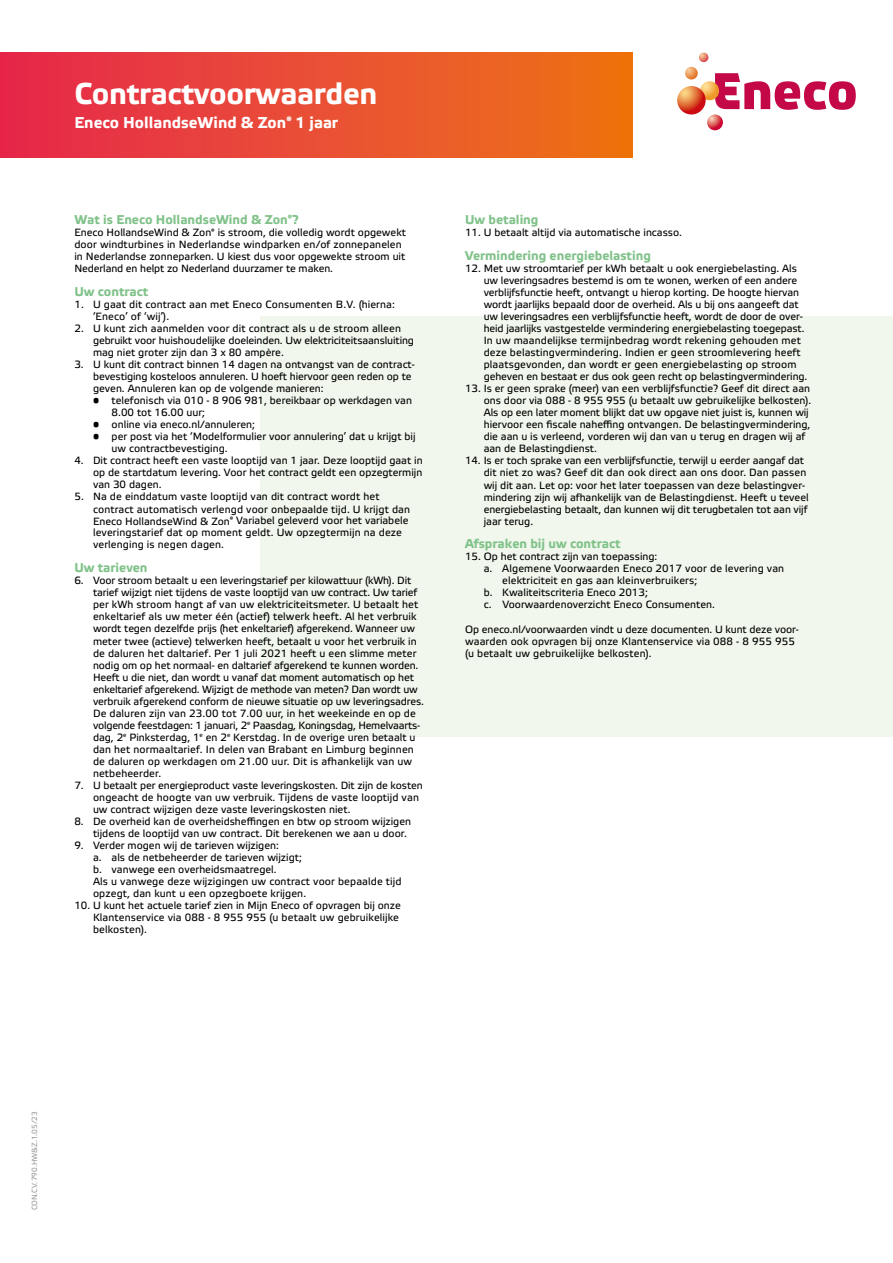
<style>
.page{position:relative;width:893px;height:1263px;background:#fff}
.page>*{position:absolute;margin:0;border:0;box-sizing:border-box;transform-origin:0 0}
.t1{font:700 30px "Etelka Text Pro";letter-spacing:-.01em;color:#fff}
.t2{font:700 15.75px "Etelka Text Pro";color:#fff}
.t3{font:700 12.75px "Etelka Text Pro";color:#80c289}
.t4{font:10.5px/12px "Etelka Text Pro";color:#000}
.t5{font:7.5px "Etelka Text Pro";color:#9d9d9c}
</style>
<div class="page">
<div style="left:260px;top:316px;width:633px;height:421px;background:#f1f7ed"></div>
<div style="left:0;top:53px;width:632px;height:105px;background:linear-gradient(to right,#e6284f,#ed7414)"></div>
<svg style="left:715px;top:73px;width:141px;height:37px"></svg>
<svg style="left:700px;top:81px;width:19px;height:19px"></svg>
<svg style="left:677px;top:86px;width:29px;height:29px"></svg>
<svg style="left:707px;top:115px;width:16px;height:15px"></svg>
<svg style="left:685px;top:53px;width:23px;height:27px"></svg>
<h1 class="t1" style="left:74px;top:77px;width:304px">Contractvoorwaarden</h1>
<h2 class="t2" style="left:74px;top:114px;width:265px">Eneco HollandseWind &amp; Zon<sup>®</sup> 1 jaar</h2>
<p class="t3" style="left:74px;top:213px;width:226px">Wat is Eneco HollandseWind &amp; Zon<sup>®</sup>?</p>
<p class="t4" style="left:74px;top:227px;width:333px">Eneco HollandseWind &amp; Zon<sup>®</sup> is stroom, die volledig wordt opgewekt door windturbines in Nederlandse windparken en/of zonnepanelen in Nederlandse zonneparken. U kiest dus voor opgewekte stroom uit Nederland en helpt zo Nederland duurzamer te maken.</p>
<p class="t3" style="left:74px;top:285px;width:75px">Uw contract</p>
<p class="t4" style="left:93px;top:299px;width:303px;text-indent:-19px">1. U gaat dit contract aan met Eneco Consumenten B.V. (hierna: ‘Eneco’ of ‘wij’).</p>
<p class="t4" style="left:93px;top:323px;width:322px;text-indent:-19px">2. U kunt zich aanmelden voor dit contract als u de stroom alleen gebruikt voor huishoudelijke doeleinden. Uw elektriciteitsaansluiting mag niet groter zijn dan 3 x 80 ampère.</p>
<p class="t4" style="left:93px;top:359px;width:323px;text-indent:-19px">3. U kunt dit contract binnen 14 dagen na ontvangst van de contract&shy;bevestiging kosteloos annuleren. U hoeft hiervoor geen reden op te geven. Annuleren kan op de volgende manieren:</p>
<p class="t4" style="left:112px;top:395px;width:302px;text-indent:-19px">• telefonisch via 010 - 8 906 981, bereikbaar op werkdagen van<br>8.00 tot 16.00 uur;</p>
<p class="t4" style="left:93px;top:419px;width:163px">• online via eneco.nl/annuleren;</p>
<p class="t4" style="left:112px;top:431px;width:305px;text-indent:-19px">• per post via het ‘Modelformulier voor annulering’ dat u krijgt bij uw contractbevestiging.</p>
<p class="t4" style="left:93px;top:455px;width:331px;text-align:justify;text-indent:-19px">4. Dit contract heeft een vaste looptijd van 1 jaar. Deze looptijd gaat in op de startdatum levering. Voor het contract geldt een opzegtermijn van 30 dagen.</p>
<p class="t4" style="left:93px;top:491px;width:319px;text-indent:-19px">5. Na de einddatum vaste looptijd van dit contract wordt het contract automatisch verlengd voor onbepaalde tijd. U krijgt dan Eneco HollandseWind &amp; Zon<sup>®</sup> Variabel geleverd voor het variabele leveringstarief dat op moment geldt. Uw opzegtermijn na deze verlenging is negen dagen.</p>
<p class="t3" style="left:74px;top:561px;width:75px">Uw tarieven</p>
<p class="t4" style="left:93px;top:575px;width:333px;text-indent:-19px">6. Voor stroom betaalt u een leveringstarief per kilowattuur (kWh). Dit tarief wijzigt niet tijdens de vaste looptijd van uw contract. Uw tarief per kWh stroom hangt af van uw elektriciteitsmeter. U betaalt het enkeltarief als uw meter één (actief) telwerk heeft. Al het verbruik wordt tegen dezelfde prijs (het enkeltarief) afgerekend. Wanneer uw meter twee (actieve) telwerken heeft, betaalt u voor het verbruik in de daluren het daltarief. Per 1 juli 2021 heeft u een slimme meter nodig om op het normaal- en daltarief afgerekend te kunnen worden.<br>Heeft u die niet, dan wordt u vanaf dat moment automatisch op het enkeltarief afgerekend. Wijzigt de methode van meten? Dan wordt uw verbruik afgerekend conform de nieuwe situatie op uw leveringsadres.<br>De daluren zijn van 23.00 tot 7.00 uur, in het weekeinde en op de volgende feestdagen: 1 januari, 2<sup>e</sup> Paasdag, Koningsdag, Hemelvaarts&shy;dag, 2<sup>e</sup> Pinksterdag, 1<sup>e</sup> en 2<sup>e</sup> Kerstdag. In de overige uren betaalt u dan het normaaltarief. In delen van Brabant en Limburg beginnen de daluren op werkdagen om 21.00 uur. Dit is afhankelijk van uw netbeheerder.</p>
<p class="t4" style="left:93px;top:779px;width:331px;text-indent:-19px">7. U betaalt per energieproduct vaste leveringskosten. Dit zijn de kosten ongeacht de hoogte van uw verbruik. Tijdens de vaste looptijd van uw contract wijzigen deze vaste leveringskosten niet.</p>
<p class="t4" style="left:93px;top:815px;width:320px;text-indent:-19px">8. De overheid kan de overheidsheffingen en btw op stroom wijzigen tijdens de looptijd van uw contract. Dit berekenen we aan u door.</p>
<p class="t4" style="left:93px;top:839px;width:310px;text-indent:-19px">9. Verder mogen wij de tarieven wijzigen:<br>a. als de netbeheerder de tarieven wijzigt;<br>b. vanwege een overheidsmaatregel.<br>Als u vanwege deze wijzigingen uw contract voor bepaalde tijd opzegt, dan kunt u een opzegboete krijgen.</p>
<p class="t4" style="left:93px;top:899px;width:309px;text-indent:-19px">10. U kunt het actuele tarief zien in Mijn Eneco of opvragen bij onze<br>Klantenservice via 088 - 8 955 955 (u betaalt uw gebruikelijke belkosten).</p>
<p class="t3" style="left:465px;top:213px;width:75px">Uw betaling</p>
<p class="t4" style="left:465px;top:227px;width:219px">11. U betaalt altijd via automatische incasso.</p>
<p class="t3" style="left:465px;top:249px;width:187px">Vermindering energiebelasting</p>
<p class="t4" style="left:484px;top:263px;width:325px;text-indent:-19px">12. Met uw stroomtarief per kWh betaalt u ook energiebelasting. Als uw leveringsadres bestemd is om te wonen, werken of een andere verblijfsfunctie heeft, ontvangt u hierop korting. De hoogte hiervan wordt jaarlijks bepaald door de overheid. Als u bij ons aangeeft dat uw leveringsadres een verblijfsfunctie heeft, wordt de door de over&shy;heid jaarlijks vastgestelde vermindering energiebelasting toegepast.<br>In uw maandelijkse termijnbedrag wordt rekening gehouden met deze belastingvermindering. Indien er geen stroomlevering heeft plaatsgevonden, dan wordt er geen energiebelasting op stroom geheven en bestaat er dus ook geen recht op belastingvermindering.</p>
<p class="t4" style="left:484px;top:383px;width:329px;text-indent:-19px">13. Is er geen sprake (meer) van een verblijfsfunctie? Geef dit direct aan ons door via 088 - 8 955 955 (u betaalt uw gebruikelijke belkosten).<br>Als op een later moment blijkt dat uw opgave niet juist is, kunnen wij hiervoor een fiscale naheffing ontvangen. De belastingvermindering, die aan u is verleend, vorderen wij dan van u terug en dragen wij af aan de Belastingdienst.</p>
<p class="t4" style="left:484px;top:455px;width:326px;text-indent:-19px">14. Is er toch sprake van een verblijfsfunctie, terwijl u eerder aangaf dat dit niet zo was? Geef dit dan ook direct aan ons door. Dan passen wij dit aan. Let op: voor het later toepassen van deze belastingver&shy;mindering zijn wij afhankelijk van de Belastingdienst. Heeft u teveel energiebelasting betaalt, dan kunnen wij dit terugbetalen tot aan vijf jaar terug.</p>
<p class="t3" style="left:465px;top:537px;width:157px">Afspraken bij uw contract</p>
<p class="t4" style="left:465px;top:551px;width:194px">15. Op het contract zijn van toepassing:</p>
<p class="t4" style="left:484px;top:563px;width:302px">a. Algemene Voorwaarden Eneco 2017 voor de levering van</p>
<p class="t4" style="left:502px;top:575px;width:196px">elektriciteit en gas aan kleinverbruikers;</p>
<p class="t4" style="left:484px;top:587px;width:166px">b. Kwaliteitscriteria Eneco 2013;</p>
<p class="t4" style="left:484px;top:599px;width:233px">c. Voorwaardenoverzicht Eneco Consumenten.</p>
<p class="t4" style="left:465px;top:623px;width:335px">Op eneco.nl/voorwaarden vindt u deze documenten. U kunt deze voor&shy;waarden ook opvragen bij onze Klantenservice via 088 - 8 955 955 (u betaalt uw gebruikelijke belkosten).</p>
<p class="t5" style="left:31px;top:1210px;width:100px;rotate:-90deg">CON.CV.790.HW&amp;Z.1.05/23</p>
</div>
